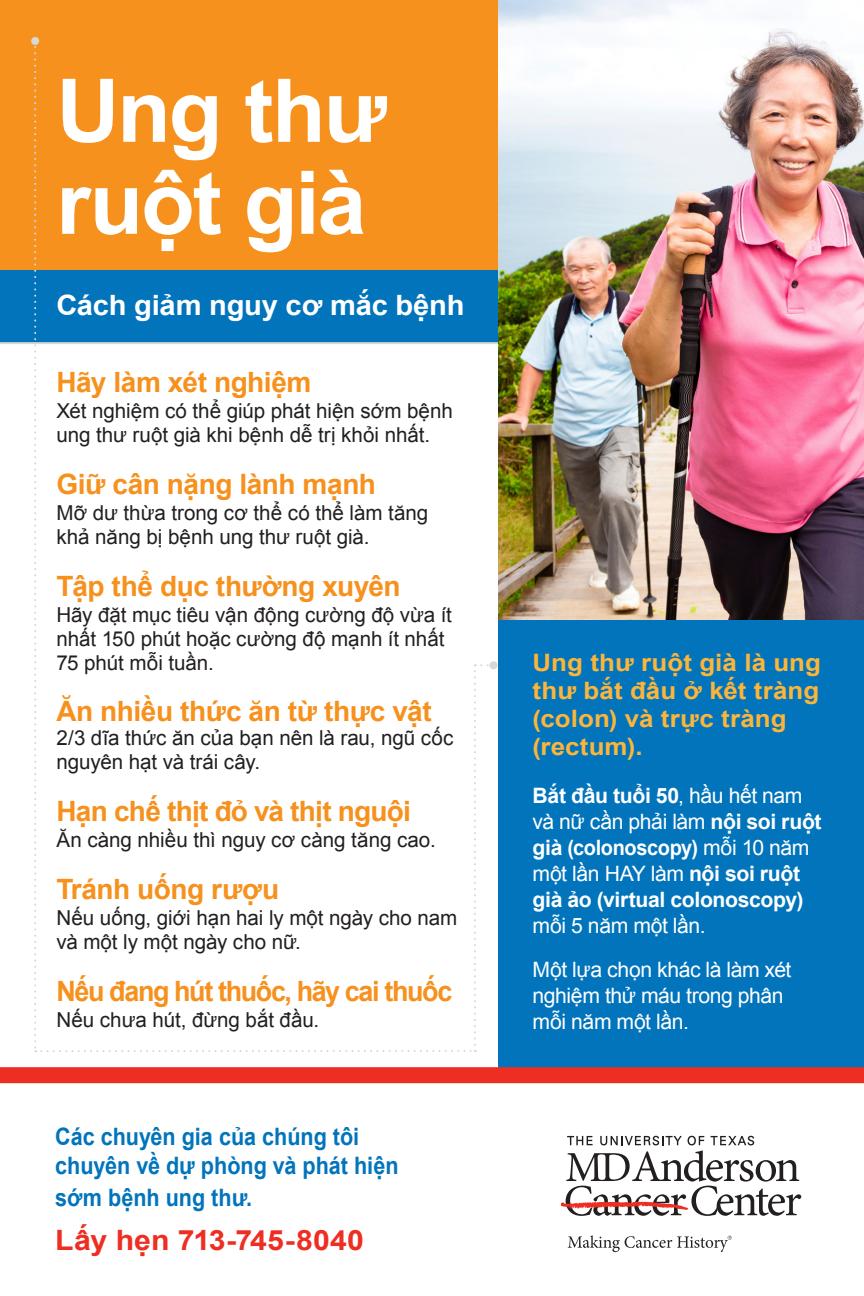
<style>
.page{position:relative;width:864px;height:1296px;background:#fff}
.page>*{position:absolute;margin:0;border:0;box-sizing:border-box;transform-origin:0 0}
.t1{font:700 88px "Arial";letter-spacing:-.025em;color:#fff}
.t2{font:700 28px "Arial";letter-spacing:-.02em;color:#f6911e}
.t3{font:700 28px "Arial";letter-spacing:-.05em;color:#f6911e;scale:.96 1}
.t4{font:700 28px "Arial";letter-spacing:-.01em;color:#fff;scale:1.04 1}
.t5{font:700 28px "Arial";letter-spacing:.005em;color:#ee2e22;scale:1.08 1}
.t6{font:700 24px/28px "Arial";letter-spacing:.005em;color:#fcb53b;scale:1.08 1}
.t7{font:700 24px/29.2px "Arial";color:#0174bc;scale:.9 1}
.t8{font:700 21.2px/26px "Arial";letter-spacing:-.015em;color:#fff}
.t9{font:21.2px/26px "Arial";letter-spacing:-.02em;color:#fff}
.t10{font:20.6px/24px "Arial";color:#231f20}
.s1{font-weight:400}
</style>
<div class="page">
<div style="left:0;top:269px;width:498px;height:75px;background:#0174bc"></div>
<div style="left:0;top:0;width:864px;height:269px;background:#f6911e"></div>
<svg style="left:34px;top:40px;width:461px;height:1012px"></svg>
<div style="left:31px;top:37px;width:8px;height:8px;background:#d8d9d7;border-radius:50%"></div>
<div style="left:490px;top:661px;width:8px;height:8px;background:#d8d9d7;border-radius:50%"></div>
<div style="left:498px;top:619px;width:366px;height:457px;background:#0174bc"></div>
<img style="left:498px;top:0;width:366px;height:619px">
<div style="left:0;top:1067px;width:864px;height:16px;background:#ee2e22"></div>
<svg style="left:561px;top:1136px;width:240px;height:80px"></svg>
<svg style="left:568px;top:1235px;width:164px;height:17px"></svg>
<p class="t1" style="left:56px;top:52px;width:332px">Ung thư</p>
<p class="t1" style="left:56px;top:144px;width:311px">ruột già</p>
<p class="t4" style="left:56px;top:287px;width:394px">Cách giảm nguy cơ mắc bệnh</p>
<p class="t2" style="left:56px;top:363px;width:257px">Hãy làm xét nghiệm</p>
<p class="t10" style="left:56px;top:399px;width:398px">Xét nghiệm có thể giúp phát hiện sớm bệnh ung thư ruột già khi bệnh dễ trị khỏi nhất.</p>
<p class="t2" style="left:56px;top:465px;width:321px">Giữ cân nặng lành mạnh</p>
<p class="t10" style="left:56px;top:501px;width:373px">Mỡ dư thừa trong cơ thể có thể làm tăng khả năng bị bệnh ung thư ruột già.</p>
<p class="t2" style="left:56px;top:567px;width:346px">Tập thể dục thường xuyên</p>
<p class="t10" style="left:56px;top:602px;width:397px">Hãy đặt mục tiêu vận động cường độ vừa ít nhất 150 phút hoặc cường độ mạnh ít nhất</p>
<p class="t10" style="left:56px;top:650px;width:159px">75 phút mỗi tuần.</p>
<p class="t2" style="left:56px;top:693px;width:377px">Ăn nhiều thức ăn từ thực vật</p>
<p class="t10" style="left:56px;top:726px;width:399px">2/3 dĩa thức ăn của bạn nên là rau, ngũ cốc nguyên hạt và trái cây.</p>
<p class="t2" style="left:56px;top:793px;width:356px">Hạn chế thịt đỏ và thịt nguội</p>
<p class="t10" style="left:56px;top:828px;width:381px">Ăn càng nhiều thì nguy cơ càng tăng cao.</p>
<p class="t2" style="left:56px;top:870px;width:224px">Tránh uống rượu</p>
<p class="t10" style="left:56px;top:906px;width:403px">Nếu uống, giới hạn hai ly một ngày cho nam và một ly một ngày cho nữ.</p>
<p class="t3" style="left:56px;top:972px;width:414px">Nếu đang hút thuốc, hãy cai thuốc</p>
<p class="t10" style="left:56px;top:1008px;width:264px">Nếu chưa hút, đừng bắt đầu.</p>
<p class="t7" style="left:55px;top:1122px;width:383px">Các chuyên gia của chúng tôi chuyên về dự phòng và phát hiện</p>
<p class="t7" style="left:55px;top:1183px;width:220px">sớm bệnh ung thư.</p>
<p class="t5" style="left:55px;top:1221px;width:287px">Lấy hẹn 713-745-8040</p>
<p class="t6" style="left:533px;top:649px;width:269px">Ung thư ruột già là ung thư bắt đầu ở kết tràng (colon) và trực tràng (rectum).</p>
<p class="t8" style="left:533px;top:783px;width:291px">Bắt đầu tuổi 50<span class="s1">, hầu hết nam và nữ cần phải làm</span> nội soi ruột già (colonoscopy) <span class="s1">mỗi 10 năm một lần HAY làm</span> nội soi ruột già ảo (virtual colonoscopy) <span class="s1">mỗi 5 năm một lần.</span></p>
<p class="t9" style="left:533px;top:957px;width:260px">Một lựa chọn khác là làm xét nghiệm thử máu trong phân mỗi năm một lần.</p>
</div>
